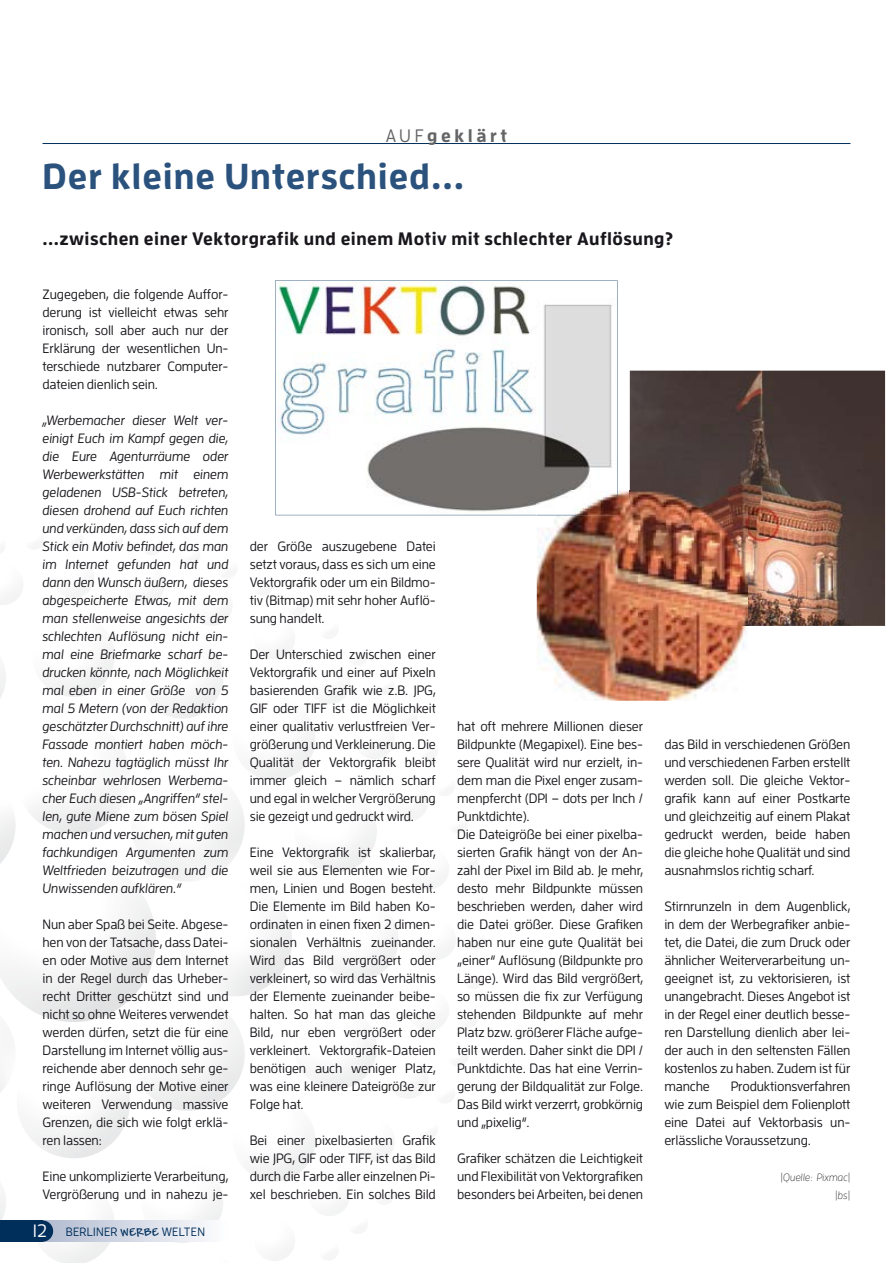
<style>
.page{position:relative;width:893px;height:1263px;background:#fff}
.page>*{position:absolute;margin:0;border:0;box-sizing:border-box;transform-origin:0 0}
.t1{font:700 36px "Enzo OT";letter-spacing:.025em;color:#2a527d}
.t2{font:700 18px "Enzo OT";letter-spacing:.025em;color:#1a171c}
.t3{font:700 18px "Enzo OT";letter-spacing:.2em;color:#646567}
.t4{font:500 13.5px/18px "Enzo OT";letter-spacing:-.01em;color:#1a171c;text-align:justify}
.t5{font:italic 500 13.5px/18px "Enzo OT";letter-spacing:-.01em;color:#1a171c;text-align:justify}
.t6{font:500 12px "Enzo OT";letter-spacing:.02em;color:#002f5c}
.t7{font:italic 300 10.5px/18px "Enzo OT";color:#1a171c;text-align:right}
.s1{font-weight:500}
.s2{font-size:18px;color:#fff}
.s3{font-family:"Andy";font-weight:700}
</style>
<div class="page">
<img style="left:0;top:816px;width:15px;height:48px">
<hr style="left:43px;top:143px;width:807px;height:1px;background:#002f5c">
<div style="left:43px;top:1220px;width:186px;height:22px;background:linear-gradient(to right,#b1bad0,#fdfdfe)"></div>
<div style="left:32px;top:1220px;width:21px;height:22px;background:#002f5c;border-radius:50%"></div>
<div style="left:0;top:1220px;width:43px;height:22px;background:#002f5c"></div>
<svg style="left:275px;top:280px;width:343px;height:235px"></svg>
<img style="left:630px;top:371px;width:255px;height:255px">
<img style="left:537px;top:490px;width:210px;height:211px">
<img style="left:537px;top:490px;width:81px;height:25px">
<img style="left:630px;top:490px;width:117px;height:136px">
<h2 class="t3" style="left:386px;top:126px;width:123px"><span class="s1">AUF</span>geklärt</h2>
<h1 class="t1" style="left:43px;top:155px;width:423px">Der kleine Unterschied...</h1>
<h2 class="t2" style="left:43px;top:228px;width:632px">...zwischen einer Vektorgrafik und einem Motiv mit schlechter Auflösung?</h2>
<p class="t4" style="left:43px;top:285px;width:188px">Zugegeben, die folgende Auffor&shy;derung ist vielleicht etwas sehr ironisch, soll aber auch nur der Erklärung der wesentlichen Un&shy;terschiede nutzbarer Computer&shy;dateien dienlich sein.</p>
<p class="t5" style="left:43px;top:411px;width:188px">„Werbemacher dieser Welt ver&shy;einigt Euch im Kampf gegen die, die Eure Agenturräume oder Werbewerkstätten mit einem geladenen USB-Stick betreten, diesen drohend auf Euch richten und verkünden, dass sich auf dem Stick ein Motiv befindet, das man im Internet gefunden hat und dann den Wunsch äußern, dieses abgespeicherte Etwas, mit dem man stellenweise angesichts der schlechten Auflösung nicht ein&shy;mal eine Briefmarke scharf be&shy;drucken könnte, nach Möglichkeit mal eben in einer Größe von 5 mal 5 Metern (von der Redaktion geschätzter Durchschnitt) auf ihre Fassade montiert haben möch&shy;ten. Nahezu tagtäglich müsst Ihr scheinbar wehrlosen Werbema&shy;cher Euch diesen „Angriffen“ stel&shy;len, gute Miene zum bösen Spiel machen und versuchen, mit guten fachkundigen Argumenten zum Weltfrieden beizutragen und die Unwissenden aufklären.“</p>
<p class="t4" style="left:43px;top:915px;width:188px">Nun aber Spaß bei Seite. Abgese&shy;hen von der Tatsache, dass Datei&shy;en oder Motive aus dem Internet in der Regel durch das Urheber&shy;recht Dritter geschützt sind und nicht so ohne Weiteres verwendet werden dürfen, setzt die für eine Darstellung im Internet völlig aus&shy;reichende aber dennoch sehr ge&shy;ringe Auflösung der Motive einer weiteren Verwendung massive Grenzen, die sich wie folgt erklä&shy;ren lassen:</p>
<p class="t4" style="left:43px;top:1167px;width:188px">Eine unkomplizierte Verarbeitung,<br>Vergrößerung und in nahezu je-</p>
<p class="t6" style="left:33px;top:1225px;width:174px"><span class="s2">12</span> BERLINER <span class="s3">WERBE</span> WELTEN</p>
<p class="t4" style="left:250px;top:537px;width:188px">der Größe auszugebene Datei setzt voraus, dass es sich um eine Vektorgrafik oder um ein Bildmo&shy;tiv (Bitmap) mit sehr hoher Auflö&shy;sung handelt.</p>
<p class="t4" style="left:250px;top:645px;width:188px">Der Unterschied zwischen einer Vektorgrafik und einer auf Pixeln basierenden Grafik wie z.B. JPG, GIF oder TIFF ist die Möglichkeit einer qualitativ verlustfreien Ver&shy;größerung und Verkleinerung. Die Qualität der Vektorgrafik bleibt immer gleich – nämlich scharf und egal in welcher Vergrößerung sie gezeigt und gedruckt wird.</p>
<p class="t4" style="left:250px;top:843px;width:188px">Eine Vektorgrafik ist skalierbar, weil sie aus Elementen wie For&shy;men, Linien und Bogen besteht.<br>Die Elemente im Bild haben Ko&shy;ordinaten in einen fixen 2 dimen&shy;sionalen Verhältnis zueinander.<br>Wird das Bild vergrößert oder verkleinert, so wird das Verhältnis der Elemente zueinander beibe&shy;halten. So hat man das gleiche Bild, nur eben vergrößert oder verkleinert. Vektorgrafik-Dateien benötigen auch weniger Platz, was eine kleinere Dateigröße zur Folge hat.</p>
<p class="t4" style="left:250px;top:1131px;width:188px">Bei einer pixelbasierten Grafik wie JPG, GIF oder TIFF, ist das Bild durch die Farbe aller einzelnen Pi&shy;xel beschrieben. Ein solches Bild</p>
<p class="t4" style="left:457px;top:717px;width:188px;text-align:left">hat oft mehrere Millionen dieser<br>Bildpunkte (Megapixel). Eine bes&shy;sere Qualität wird nur erzielt, in&shy;dem man die Pixel enger zusam&shy;menpfercht (DPI – dots per Inch /<br>Punktdichte).<br>Die Dateigröße bei einer pixelba&shy;sierten Grafik hängt von der An&shy;zahl der Pixel im Bild ab. Je mehr, desto mehr Bildpunkte müssen beschrieben werden, daher wird die Datei größer. Diese Grafiken haben nur eine gute Qualität bei „einer“ Auflösung (Bildpunkte pro<br>Länge). Wird das Bild vergrößert, so müssen die fix zur Verfügung stehenden Bildpunkte auf mehr<br>Platz bzw. größerer Fläche aufge&shy;teilt werden. Daher sinkt die DPI /<br>Punktdichte. Das hat eine Verrin&shy;gerung der Bildqualität zur Folge.<br>Das Bild wirkt verzerrt, grobkörnig und „pixelig“.</p>
<p class="t4" style="left:457px;top:1149px;width:188px">Grafiker schätzen die Leichtigkeit und Flexibilität von Vektorgrafiken besonders bei Arbeiten, bei denen</p>
<p class="t4" style="left:664px;top:735px;width:188px">das Bild in verschiedenen Größen und verschiedenen Farben erstellt werden soll. Die gleiche Vektor&shy;grafik kann auf einer Postkarte und gleichzeitig auf einem Plakat gedruckt werden, beide haben die gleiche hohe Qualität und sind ausnahmslos richtig scharf.</p>
<p class="t4" style="left:664px;top:897px;width:188px">Stirnrunzeln in dem Augenblick, in dem der Werbegrafiker anbie&shy;tet, die Datei, die zum Druck oder ähnlicher Weiterverarbeitung un&shy;geeignet ist, zu vektorisieren, ist unangebracht. Dieses Angebot ist in der Regel einer deutlich besse&shy;ren Darstellung dienlich aber lei&shy;der auch in den seltensten Fällen kostenlos zu haben. Zudem ist für manche</p>
<p class="t4" style="left:664px;top:1077px;width:188px;text-indent:66px">Produktionsverfahren wie zum Beispiel dem Folienplott eine Datei auf Vektorbasis un&shy;erlässliche Voraussetzung.</p>
<p class="t7" style="left:781px;top:1168px;width:71px">|Quelle: Pixmac| |bs|</p>
</div>
